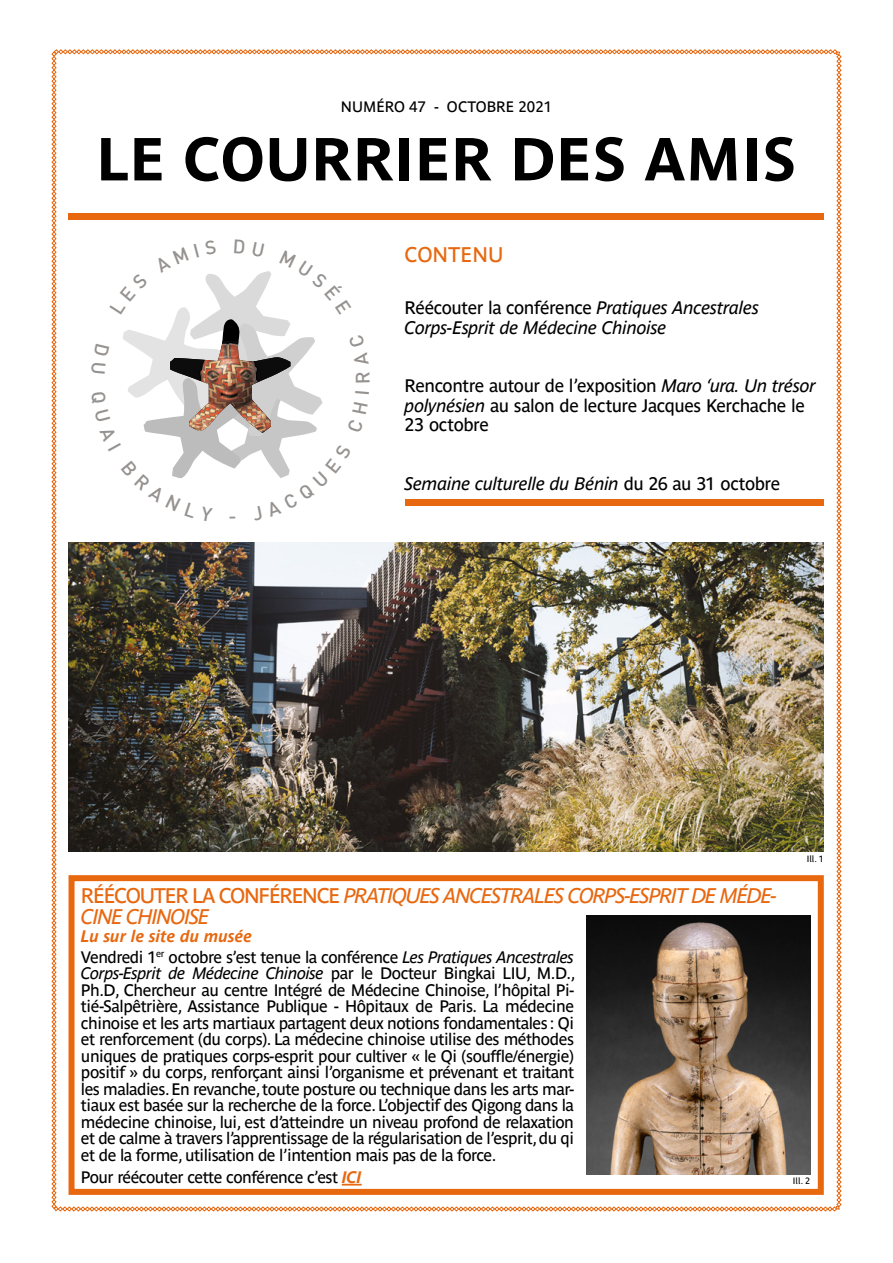
<style>
.page{position:relative;width:893px;height:1263px;background:#fff}
.page>*{position:absolute;margin:0;border:0;box-sizing:border-box;transform-origin:0 0}
.t1{font:700 60px "Parisine Std";letter-spacing:.01em;color:#000}
.t2{font:italic 21px/21px "Parisine Std";letter-spacing:-.06em;color:#e86810}
.t3{font:21px "Parisine Std";color:#e7680f}
.t4{font:italic 18px/19.5px "Parisine Std";letter-spacing:-.02em;color:#000}
.t5{font:18px/19.5px "Parisine Std";letter-spacing:-.025em;color:#000}
.t6{font:16.5px/16.5px "Parisine Std";letter-spacing:-.03em;color:#000;text-align:justify}
.t7{font:italic 700 16.5px "Parisine Std";color:#e7680f}
.t8{font:15px "Parisine Std";color:#000}
.t9{font:9px "Parisine Plus Std";color:#000}
.s1{font-style:normal}
.s2{font-style:italic}
.s3{font-weight:700;font-style:italic;color:#e7680f}
</style>
<div class="page">
<img style="left:51px;top:49px;width:790px;height:1162px">
<p class="t8" style="left:341px;top:98px;width:213px">NUMÉRO 47 - OCTOBRE 2021</p>
<h1 class="t1" style="left:96px;top:124px;width:701px">LE COURRIER DES AMIS</h1>
<p class="t3" style="left:405px;top:242px;width:100px">CONTENU</p>
<p class="t4" style="left:405px;top:298px;width:356px"><span class="s1">Réécouter la conférence</span> Pratiques Ancestrales<br>Corps-Esprit de Médecine Chinoise</p>
<p class="t5" style="left:405px;top:376px;width:413px">Rencontre autour de l’exposition <span class="s2">Maro ‘ura. Un trésor polynésien</span> au salon de lecture Jacques Kerchache le<br>23 octobre</p>
<p class="t4" style="left:405px;top:474px;width:377px">Semaine culturelle du Bénin <span class="s1">du 26 au 31 octobre</span></p>
<p class="t2" style="left:81px;top:885px;width:697px"><span class="s1">RÉÉCOUTER LA CONFÉRENCE</span> PRATIQUES ANCESTRALES CORPS-ESPRIT DE MÉDE-<br>CINE CHINOISE</p>
<p class="t6" style="left:81px;top:948px;width:496px">Vendredi 1<sup>er</sup> octobre s’est tenue la conférence <span class="s2">Les Pratiques Ancestrales Corps-Esprit de Médecine Chinoise</span> par le Docteur Bingkai LIU, M.D., Ph.D, Chercheur au centre Intégré de Médecine Chinoise, l’hôpital Pi&shy;tié-Salpêtrière, Assistance Publique - Hôpitaux de Paris. La médecine chinoise et les arts martiaux partagent deux notions fondamentales : Qi et renforcement (du corps). La médecine chinoise utilise des méthodes uniques de pratiques corps-esprit pour cultiver « le Qi (souffle/énergie) positif » du corps, renforçant ainsi l’organisme et prévenant et traitant les maladies. En revanche, toute posture ou technique dans les arts mar&shy;tiaux est basée sur la recherche de la force. L’objectif des Qigong dans la médecine chinoise, lui, est d’atteindre un niveau profond de relaxation et de calme à travers l’apprentissage de la régularisation de l’esprit, du qi et de la forme, utilisation de l’intention mais pas de la force.</p>
<p class="t6" style="left:81px;top:1169px;width:282px">Pour réécouter cette conférence c’est <span class="s3">ICI</span></p>
<p class="t7" style="left:81px;top:927px;width:173px">Lu sur le site du musée</p>
<p class="t9" style="left:807px;top:854px;width:19px">Ill. 1</p>
<p class="t9" style="left:793px;top:1175px;width:19px">Ill. 2</p>
</div>
